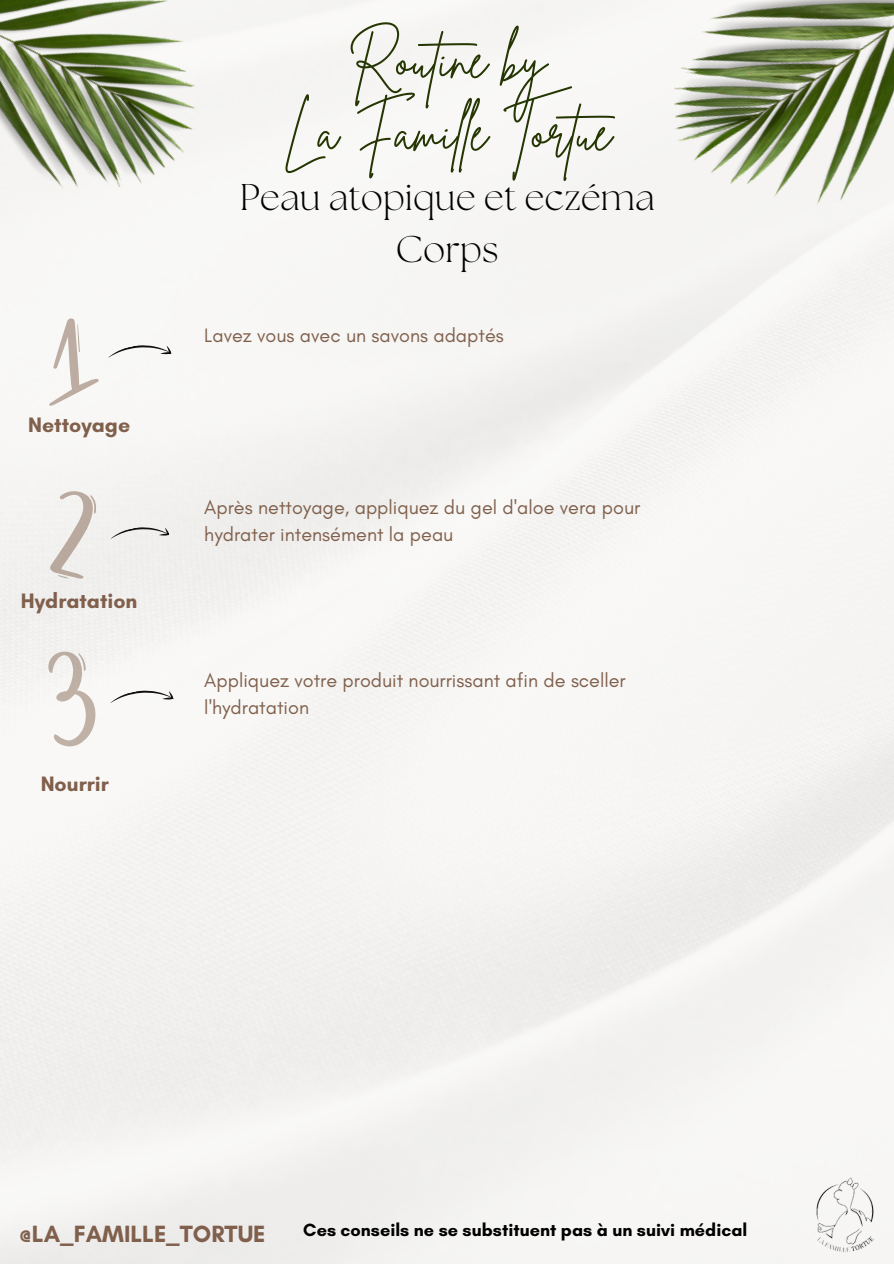
<style>
.page{position:relative;width:894px;height:1264px;background:#fff}
.page>*{position:absolute;margin:0;border:0;box-sizing:border-box;transform-origin:0 0}
.t1{font:52.8px/72.4px "Brittany Signature";color:#253603;text-align:center}
.t2{font:300 37.2px/51.9px "The Seasons";color:#000;text-align:center}
.t3{font:700 24px "Glacial Indifference";color:#80604c}
.t4{font:700 21.3px "Glacial Indifference";color:#80604c}
.t5{font:19.8px/27px "Glacial Indifference";color:#80604c}
.t6{font:700 18px "Glacial Indifference";color:#000}
</style>
<div class="page">
<svg style="left:107px;top:339px;width:65px;height:26px"></svg>
<img style="left:0;top:0;width:252px;height:237px">
<img style="left:652px;top:0;width:241px;height:229px">
<img style="left:801px;top:1168px;width:89px;height:90px">
<svg style="left:109px;top:521px;width:61px;height:25px"></svg>
<svg style="left:49px;top:318px;width:50px;height:88px"></svg>
<svg style="left:49px;top:489px;width:49px;height:90px"></svg>
<svg style="left:48px;top:651px;width:48px;height:95px"></svg>
<svg style="left:109px;top:684px;width:65px;height:26px"></svg>
<h1 class="t1" style="left:283px;top:25px;width:348px">Routine by<br>La Famille Tortue</h1>
<h2 class="t2" style="left:240px;top:175px;width:416px">Peau atopique et eczéma<br>Corps</h2>
<p class="t4" style="left:28px;top:411px;width:103px">Nettoyage</p>
<p class="t4" style="left:21px;top:587px;width:118px">Hydratation</p>
<p class="t4" style="left:41px;top:771px;width:70px">Nourrir</p>
<p class="t5" style="left:204px;top:321px;width:301px">Lavez vous avec un savons adaptés</p>
<p class="t5" style="left:204px;top:493px;width:437px">Après nettoyage, appliquez du gel d'aloe vera pour hydrater intensément la peau</p>
<p class="t5" style="left:204px;top:666px;width:423px">Appliquez votre produit nourrissant afin de sceller l'hydratation</p>
<p class="t3" style="left:19px;top:1219px;width:248px">@LA_FAMILLE_TORTUE</p>
<p class="t6" style="left:303px;top:1218px;width:445px">Ces conseils ne se substituent pas à un suivi médical</p>
</div>
